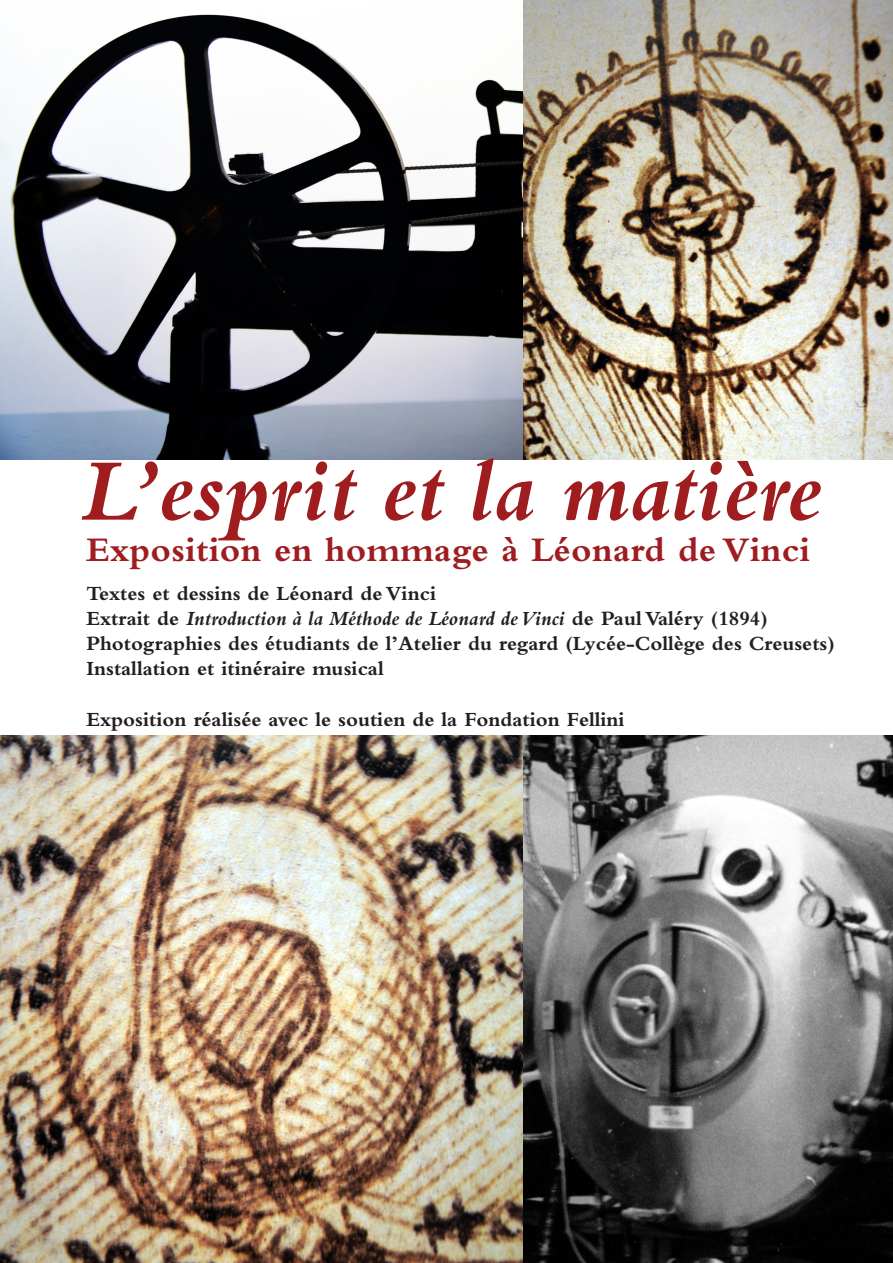
<style>
.page{position:relative;width:893px;height:1263px;background:#fff}
.page>*{position:absolute;margin:0;border:0;box-sizing:border-box;transform-origin:0 0}
.t1{font:italic 700 91.5px "Bembo Std";color:#9f1c1f}
.t2{font:700 36px "Bembo Std";letter-spacing:.01em;color:#9f1d20}
.t3{font:700 21px "Bembo Std";color:#231f20}
.t4{font:italic 700 21px "Bembo Std";color:#231f20}
.s1{font-style:normal}
</style>
<div class="page">
<img style="left:0;top:736px;width:523px;height:527px">
<img style="left:0;top:14px;width:523px;height:445px">
<img style="left:523px;top:0;width:370px;height:459px">
<img style="left:523px;top:736px;width:370px;height:527px">
<p class="t1" style="left:81px;top:441px;width:742px">L’esprit et la matière</p>
<p class="t2" style="left:86px;top:530px;width:725px">Exposition en hommage à Léonard de Vinci</p>
<p class="t3" style="left:86px;top:581px;width:351px">Textes et dessins de Léonard de Vinci</p>
<p class="t4" style="left:86px;top:607px;width:683px"><span class="s1">Extrait de</span> Introduction à la Méthode de Léonard de Vinci <span class="s1">de Paul Valéry (1894)</span></p>
<p class="t3" style="left:86px;top:632px;width:750px">Photographies des étudiants de l’Atelier du regard (Lycée-Collège des Creusets)</p>
<p class="t3" style="left:86px;top:657px;width:299px">Installation et itinéraire musical</p>
<p class="t3" style="left:86px;top:707px;width:540px">Exposition réalisée avec le soutien de la Fondation Fellini</p>
</div>
